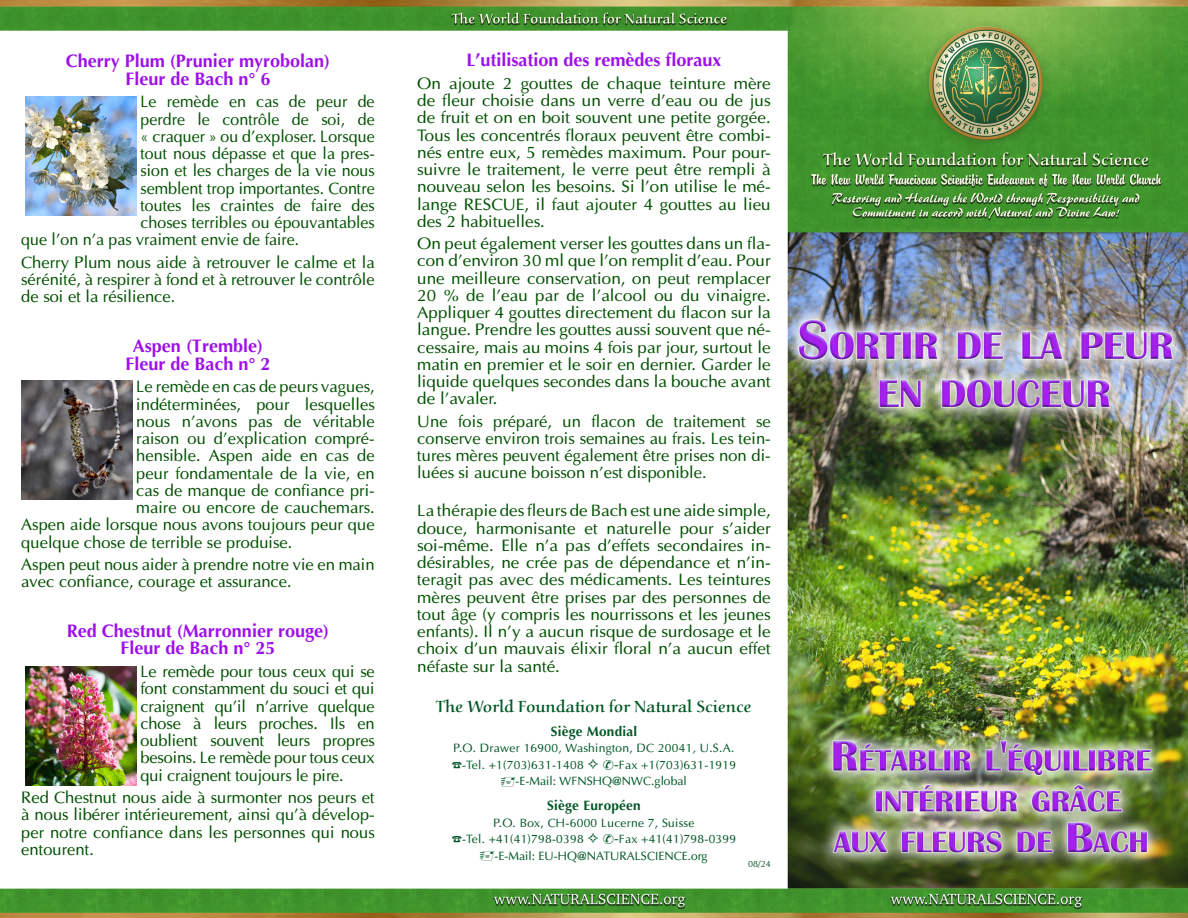
<style>
.page{position:relative;width:1188px;height:918px;background:#fff}
.page>*{position:absolute;margin:0;border:0;box-sizing:border-box;transform-origin:0 0}
.t1{font:700 18px/17.2px "Optima";color:#9e10eb;text-align:center}
.Text{font:16.5px/17.2px "Optima";color:#005000;text-align:justify}
.t2{font:16.5px "URW Alcuin T";color:#005725}
.t3{font:700 13.5px "Optima";letter-spacing:.02em;color:#005725}
.t4{font:12px/16.5px "Optima";letter-spacing:.02em;color:#005725}
.t5{font:12px "Optima";color:#005725}
.t6{font:9px "Optima";color:#0f592e}
.s1{font-size:14.25px}
</style>
<div class="page">
<img style="left:0;top:0;width:1188px;height:918px">
<img style="left:26px;top:97px;width:110px;height:119px">
<img style="left:26px;top:667px;width:110px;height:119px">
<img style="left:21px;top:381px;width:111px;height:119px">
<svg style="left:452px;top:762px;width:10px;height:6px"></svg>
<svg style="left:588px;top:759px;width:26px;height:11px"></svg>
<svg style="left:501px;top:777px;width:14px;height:9px"></svg>
<svg style="left:452px;top:836px;width:10px;height:6px"></svg>
<svg style="left:588px;top:833px;width:26px;height:11px"></svg>
<svg style="left:480px;top:851px;width:15px;height:9px"></svg>
<p class="t1" style="left:66px;top:53px;width:266px">Cherry Plum (Prunier myrobolan)<br>Fleur de Bach n° 6</p>
<p class="Text" style="left:141px;top:93px;width:236px">Le remède en cas de peur de</p>
<p class="Text" style="left:141px;top:110px;width:236px">perdre le contrôle de soi, de</p>
<p class="Text" style="left:141px;top:128px;width:236px">« craquer » ou d’exploser. Lorsque</p>
<p class="Text" style="left:141px;top:145px;width:236px">tout nous dépasse et que la pres-</p>
<p class="Text" style="left:141px;top:162px;width:236px">sion et les charges de la vie nous</p>
<p class="Text" style="left:141px;top:179px;width:236px">semblent trop importantes. Contre</p>
<p class="Text" style="left:141px;top:197px;width:236px">toutes les craintes de faire des</p>
<p class="Text" style="left:141px;top:214px;width:236px">choses terribles ou épouvantables</p>
<p class="Text" style="left:21px;top:231px;width:280px">que l’on n’a pas vraiment envie de faire.</p>
<p class="Text" style="left:21px;top:254px;width:355px">Cherry Plum nous aide à retrouver le calme et la sérénité, à respirer à fond et à retrouver le contrôle de soi et la résilience.</p>
<p class="t1" style="left:125px;top:338px;width:147px">Aspen (Tremble)<br>Fleur de Bach n° 2</p>
<p class="Text" style="left:136px;top:378px;width:240px">Le remède en cas de peurs vagues,</p>
<p class="Text" style="left:136px;top:395px;width:240px">indéterminées, pour lesquelles</p>
<p class="Text" style="left:136px;top:413px;width:240px">nous n’avons pas de véritable</p>
<p class="Text" style="left:136px;top:430px;width:240px">raison ou d’explication compré-</p>
<p class="Text" style="left:136px;top:447px;width:240px">hensible. Aspen aide en cas de</p>
<p class="Text" style="left:136px;top:464px;width:240px">peur fondamentale de la vie, en</p>
<p class="Text" style="left:136px;top:482px;width:240px">cas de manque de confiance pri-</p>
<p class="Text" style="left:136px;top:499px;width:240px">maire ou encore de cauchemars.</p>
<p class="Text" style="left:21px;top:516px;width:355px">Aspen aide lorsque nous avons toujours peur que</p>
<p class="Text" style="left:21px;top:533px;width:273px">quelque chose de terrible se produise.</p>
<p class="Text" style="left:21px;top:556px;width:355px">Aspen peut nous aider à prendre notre vie en main avec confiance, courage et assurance.</p>
<p class="t1" style="left:67px;top:623px;width:264px">Red Chestnut (Marronnier rouge)<br>Fleur de Bach n° 25</p>
<p class="Text" style="left:141px;top:663px;width:236px">Le remède pour tous ceux qui se font constamment du souci et qui craignent qu’il n’arrive quelque chose à leurs proches. Ils en oublient souvent leurs propres besoins. Le remède pour tous ceux qui craignent toujours le pire.</p>
<p class="Text" style="left:21px;top:789px;width:355px">Red Chestnut nous aide à surmonter nos peurs et à nous libérer intérieurement, ainsi qu’à dévelop&shy;per notre confiance dans les personnes qui nous entourent.</p>
<p class="t1" style="left:466px;top:52px;width:257px">L’utilisation des remèdes floraux</p>
<p class="Text" style="left:417px;top:74px;width:355px">On ajoute 2 gouttes de chaque teinture mère de fleur choisie dans un verre d’eau ou de jus de fruit et on en boit souvent une petite gorgée.<br>Tous les concentrés floraux peuvent être combi&shy;nés entre eux, 5 remèdes maximum. Pour pour&shy;suivre le traitement, le verre peut être rempli à nouveau selon les besoins. Si l’on utilise le mé&shy;lange RESCUE, il faut ajouter 4 gouttes au lieu des 2 habituelles.</p>
<p class="Text" style="left:417px;top:235px;width:355px">On peut également verser les gouttes dans un fla&shy;con d’environ 30 ml que l’on remplit d’eau. Pour une meilleure conservation, on peut remplacer 20 % de l’eau par de l’alcool ou du vinaigre.<br>Appliquer 4 gouttes directement du flacon sur la langue. Prendre les gouttes aussi souvent que né&shy;cessaire, mais au moins 4 fois par jour, surtout le matin en premier et le soir en dernier. Garder le liquide quelques secondes dans la bouche avant de l’avaler.</p>
<p class="Text" style="left:417px;top:412px;width:355px">Une fois préparé, un flacon de traitement se conserve environ trois semaines au frais. Les tein&shy;tures mères peuvent également être prises non di&shy;luées si aucune boisson n’est disponible.</p>
<p class="Text" style="left:417px;top:502px;width:355px">La thérapie des fleurs de Bach est une aide simple, douce, harmonisante et naturelle pour s’aider soi-même. Elle n’a pas d’effets secondaires in&shy;désirables, ne crée pas de dépendance et n’in&shy;teragit pas avec des médicaments. Les teintures mères peuvent être prises par des personnes de tout âge (y compris les nourrissons et les jeunes enfants). Il n’y a aucun risque de surdosage et le choix d’un mauvais élixir floral n’a aucun effet néfaste sur la santé.</p>
<p class="t2" style="left:436px;top:697px;width:317px">The World Foundation for Natural Science</p>
<p class="t3" style="left:551px;top:723px;width:88px">Siège Mondial</p>
<p class="t4" style="left:454px;top:740px;width:282px">P.O. Drawer 16900, Washington, DC 20041, U.S.A.</p>
<p class="t4" style="left:462px;top:757px;width:123px">-Tel. +1(703)631-1408</p>
<p class="t4" style="left:614px;top:757px;width:124px"><span class="s1">-</span>Fax +1(703)631-1919</p>
<p class="t5" style="left:515px;top:774px;width:173px">-E-Mail: WFNSHQ@NWC.global</p>
<p class="t3" style="left:547px;top:797px;width:95px">Siège Européen</p>
<p class="t4" style="left:462px;top:814px;width:234px;text-indent:31px">P.O. Box, CH-6000 Lucerne 7, Suisse -Tel. +41(41)798-0398</p>
<p class="t4" style="left:614px;top:831px;width:124px"><span class="s1">-</span>Fax +41(41)798-0399</p>
<p class="t5" style="left:495px;top:848px;width:215px">-E-Mail: EU-HQ@NATURALSCIENCE.org</p>
<p class="t6" style="left:748px;top:858px;width:24px">08/24</p>
</div>
